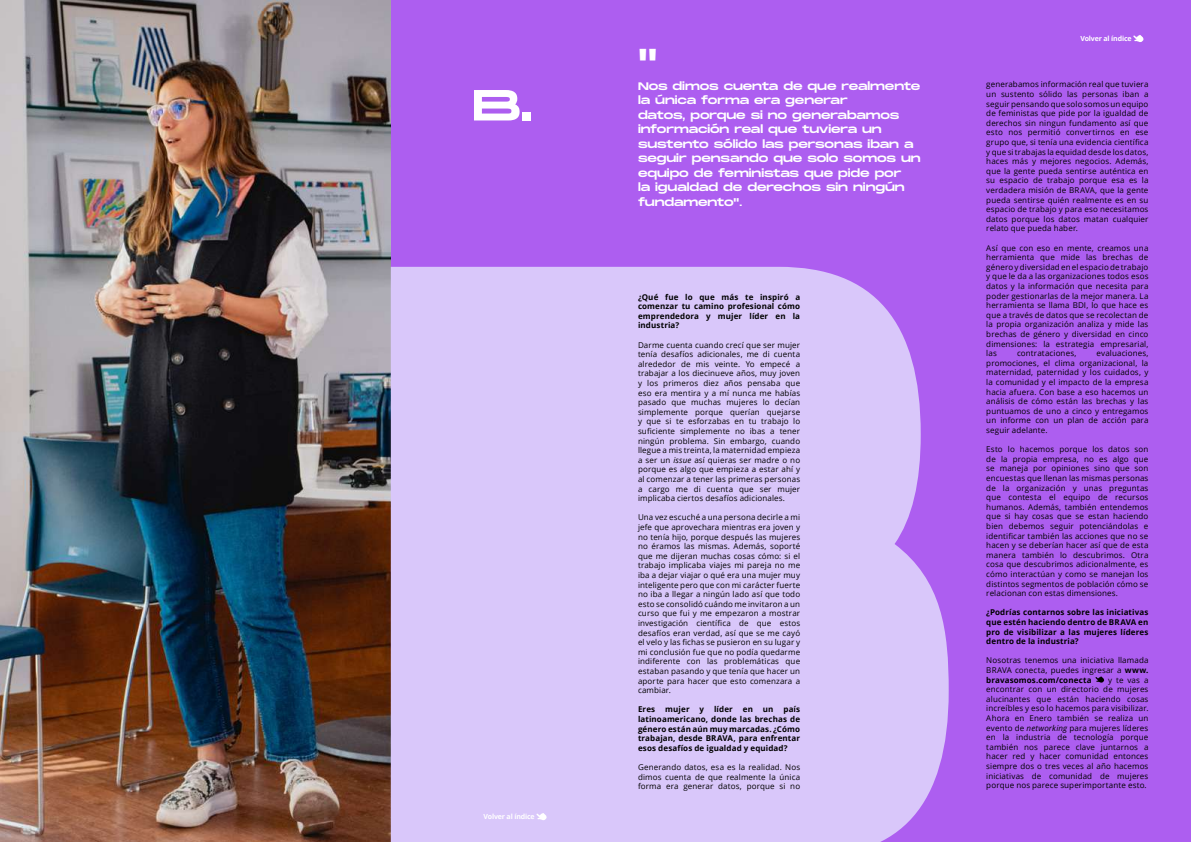
<style>
.page{position:relative;width:1191px;height:842px;background:#fff}
.page>*{position:absolute;margin:0;border:0;box-sizing:border-box;transform-origin:0 0}
.t1{font:36.3px "Monument Extended";color:#fff}
.t2{font:10.9px/14.5px "Monument Extended";letter-spacing:-.01em;color:#fff}
.t3{font:8px/9.6px "Open Sans";letter-spacing:.015em;color:#000;text-align:justify}
.t4{font:700 8px/9.6px "Open Sans";letter-spacing:.015em;color:#000;text-align:justify}
.t5{font:700 7px "Open Sans";letter-spacing:-.02em;color:#fff}
.s1{font-style:italic}
.s2{font-weight:700}
</style>
<div class="page">
<img style="left:0;top:0;width:392px;height:842px">
<div style="left:392px;top:0;width:799px;height:842px;background:#ad5ef0"></div>
<div style="left:391px;top:267px;width:557px;height:575px;background:#d9c7fa"></div>
<svg style="left:474px;top:90px;width:45px;height:30px"></svg>
<div style="left:522px;top:112px;width:8px;height:8px;background:#fff"></div>
<svg style="left:1095px;top:676px;width:9px;height:7px"></svg>
<svg style="left:1133px;top:35px;width:11px;height:7px"></svg>
<svg style="left:536px;top:813px;width:11px;height:7px"></svg>
<p class="t5" style="left:483px;top:811px;width:53px">Volver al índice</p>
<h1 class="t1" style="left:638px;top:36px;width:21px">"</h1>
<p class="t2" style="left:638px;top:78px;width:284px">Nos dimos cuenta de que realmente la única forma era generar<br>datos, porque si no generabamos información real que tuviera un sustento sólido las personas iban a seguir pensando que solo somos un equipo de feministas que pide por<br>la igualdad de derechos sin ningún fundamento".</p>
<p class="t4" style="left:638px;top:292px;width:164px">¿Qué fue lo que más te inspiró a comenzar tu camino profesional cómo emprendedora y mujer líder en la industria?</p>
<p class="t3" style="left:638px;top:340px;width:164px">Darme cuenta cuando crecí que ser mujer tenía desafíos adicionales, me di cuenta alrededor de mis veinte. Yo empecé a trabajar a los diecinueve años, muy joven y los primeros diez años pensaba que eso era mentira y a mí nunca me habías pasado que muchas mujeres lo decían simplemente porque querían quejarse y que si te esforzabas en tu trabajo lo suficiente simplemente no ibas a tener ningún problema. Sin embargo, cuando llegue a mis treinta, la maternidad empieza a ser un <span class="s1">issue</span> así quieras ser madre o no porque es algo que empieza a estar ahí y al comenzar a tener las primeras personas a cargo me di cuenta que ser mujer implicaba ciertos desafíos adicionales.</p>
<p class="t3" style="left:638px;top:512px;width:164px">Una vez escuché a una persona decirle a mi jefe que aprovechara mientras era joven y no tenía hijo, porque después las mujeres no éramos las mismas. Además, soporté que me dijeran muchas cosas cómo: si el trabajo implicaba viajes mi pareja no me iba a dejar viajar o qué era una mujer muy inteligente pero que con mi carácter fuerte no iba a llegar a ningún lado así que todo esto se consolidó cuándo me invitaron a un curso que fui y me empezaron a mostrar investigación científica de que estos desafíos eran verdad, así que se me cayó el velo y las fichas se pusieron en su lugar y mi conclusión fue que no podía quedarme indiferente con las problemáticas que estaban pasando y que tenía que hacer un aporte para hacer que esto comenzara a cambiar.</p>
<p class="t4" style="left:638px;top:704px;width:164px">Eres mujer y líder en un país latinoamericano, donde las brechas de género están aún muy marcadas. ¿Cómo trabajan, desde BRAVA, para enfrentar esos desafíos de igualdad y equidad?</p>
<p class="t3" style="left:638px;top:762px;width:164px">Generando datos, esa es la realidad. Nos dimos cuenta de que realmente la única forma era generar datos, porque si no</p>
<p class="t5" style="left:1080px;top:33px;width:53px">Volver al índice</p>
<p class="t3" style="left:986px;top:79px;width:164px">generabamos información real que tuviera un sustento sólido las personas iban a seguir pensando que solo somos un equipo de feministas que pide por la igualdad de derechos sin ningun fundamento así que esto nos permitió convertirnos en ese grupo que, si tenía una evidencia científica y que si trabajas la equidad desde los datos, haces más y mejores negocios. Además, que la gente pueda sentirse auténtica en su espacio de trabajo porque esa es la verdadera misión de BRAVA, que la gente pueda sentirse quién realmente es en su espacio de trabajo y para eso necesitamos datos porque los datos matan cualquier relato que pueda haber.</p>
<p class="t3" style="left:986px;top:243px;width:164px">Así que con eso en mente, creamos una herramienta que mide las brechas de género y diversidad en el espacio de trabajo y que le da a las organizaciones todos esos datos y la información que necesita para poder gestionarlas de la mejor manera. La herramienta se llama BDI, lo que hace es que a través de datos que se recolectan de la propia organización analiza y mide las brechas de género y diversidad en cinco dimensiones: la estrategia empresarial, las</p>
<p class="t3" style="left:986px;top:348px;width:164px;text-indent:110px">evaluaciones, promociones, el clima organizacional, la maternidad, paternidad y los cuidados, y la comunidad y el impacto de la empresa hacia afuera. Con base a eso hacemos un análisis de cómo están las brechas y las puntuamos de uno a cinco y entregamos un informe con un plan de acción para seguir adelante.</p>
<p class="t3" style="left:986px;top:444px;width:164px">Esto lo hacemos porque los datos son de la propia empresa, no es algo que se maneja por opiniones sino que son encuestas que llenan las mismas personas de la organización y unas preguntas que contesta el equipo de recursos humanos. Además, también entendemos que si hay cosas que se estan haciendo bien debemos seguir potenciándolas e identificar también las acciones que no se hacen y se deberían hacer así que de esta manera también lo descubrimos. Otra cosa que descubrimos adicionalmente, es cómo interactúan y como se manejan los distintos segmentos de población cómo se relacionan con estas dimensiones.</p>
<p class="t4" style="left:986px;top:607px;width:164px">¿Podrías contarnos sobre las iniciativas que estén haciendo dentro de BRAVA en pro de visibilizar a las mujeres líderes dentro de la industria?</p>
<p class="t3" style="left:986px;top:655px;width:164px">Nosotras tenemos una iniciativa llamada BRAVA conecta, puedes ingresar a <span class="s2">www. bravasomos.com/conecta</span></p>
<p class="t3" style="left:1017px;top:348px;width:61px">contrataciones,</p>
<p class="t3" style="left:986px;top:675px;width:164px;text-indent:122px">y te vas a encontrar con un directorio de mujeres alucinantes que están haciendo cosas increíbles y eso lo hacemos para visibilizar.<br>Ahora en Enero también se realiza un evento de <span class="s1">networking</span> para mujeres líderes en la industria de tecnología porque también nos parece clave juntarnos a hacer red y hacer comunidad entonces siempre dos o tres veces al año hacemos iniciativas de comunidad de mujeres porque nos parece superimportante esto.</p>
</div>
